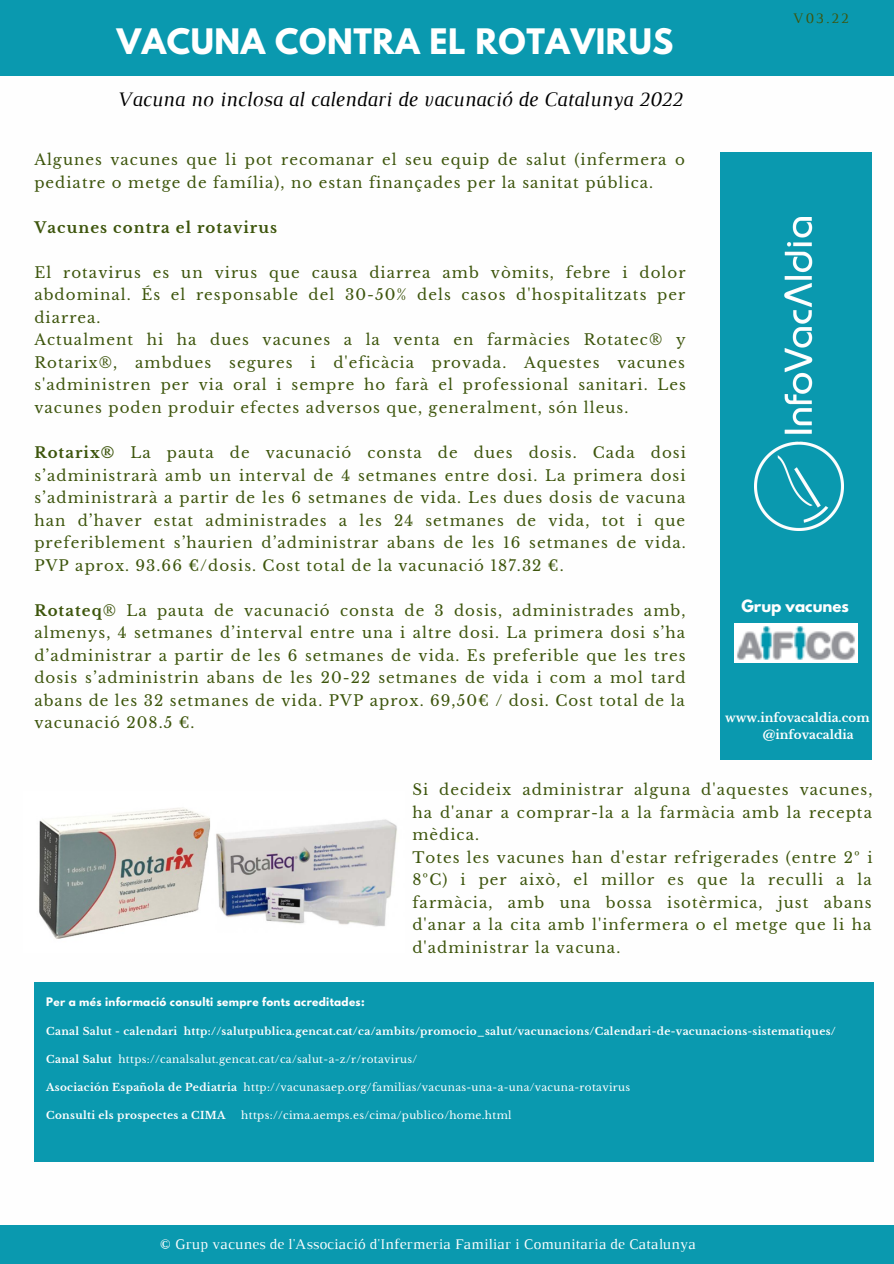
<style>
.page{position:relative;width:894px;height:1264px;background:#fff}
.page>*{position:absolute;margin:0;border:0;box-sizing:border-box;transform-origin:0 0}
.t1{font:700 31.05px "League Spartan";letter-spacing:.02em;color:#fff}
.t2{font:italic 21px "Luthier";color:#000}
.t3{font:15px/22.5px "Libre Baskerville";letter-spacing:.07em;color:#3d550c;text-align:justify}
.t4{font:15px "Luthier";color:#fefefe}
.t5{font:700 15px "Libre Baskerville";letter-spacing:.07em;color:#3d550c}
.t6{font:700 15px "League Spartan";color:#fefefe}
.t7{font:14.85px "Luthier";color:#3d550c}
.t8{font:700 12px "Libre Baskerville";color:#fefefe}
.t9{font:10.35px "Libre Baskerville";letter-spacing:.03em;color:#fefefe}
.t10{font:700 10.35px "Libre Baskerville";letter-spacing:.03em;color:#fefefe}
.t11{font:700 10.35px "League Spartan";letter-spacing:.03em;color:#fefefe}
.s1{font-weight:700}
</style>
<div class="page">
<div style="left:0;top:1224px;width:893px;height:39px;background:#0a99af"></div>
<div style="left:0;top:0;width:893px;height:76px;background:#0a99af"></div>
<div style="left:720px;top:152px;width:151px;height:607px;background:#0a99af"></div>
<img style="left:754px;top:218px;width:89px;height:313px">
<img style="left:734px;top:623px;width:122px;height:39px">
<div style="left:34px;top:982px;width:839px;height:179px;background:#0a99af"></div>
<img style="left:39px;top:807px;width:358px;height:132px">
<p class="t1" style="left:117px;top:26px;width:558px">VACUNA CONTRA EL ROTAVIRUS</p>
<p class="t2" style="left:117px;top:92px;width:567px">Vacuna no inclosa al calendari de vacunació de Catalunya 2022</p>
<p class="t3" style="left:34px;top:149px;width:652px">Algunes vacunes que li pot recomanar el seu equip de salut (infermera o pediatre o metge de família), no estan finançades per la sanitat pública.</p>
<p class="t5" style="left:34px;top:218px;width:244px">Vacunes contra el rotavirus</p>
<p class="t3" style="left:34px;top:261px;width:652px">El rotavirus es un virus que causa diarrea amb vòmits, febre i dolor abdominal. És el responsable del 30-50% dels casos d'hospitalitzats per diarrea.</p>
<p class="t3" style="left:34px;top:329px;width:653px">Actualment hi ha dues vacunes a la venta en farmàcies Rotatec® y Rotarix®, ambdues segures i d'eficàcia provada. Aquestes vacunes s'administren per via oral i sempre ho farà el professional sanitari. Les vacunes poden produir efectes adversos que, generalment, són lleus.</p>
<p class="t3" style="left:34px;top:441px;width:652px"><span class="s1">Rotarix®</span> La pauta de vacunació consta de dues dosis. Cada dosi s’administrarà amb un interval de 4 setmanes entre dosi. La primera dosi s’administrarà a partir de les 6 setmanes de vida. Les dues dosis de vacuna han d’haver estat administrades a les 24 setmanes de vida, tot i que preferiblement s’haurien d’administrar abans de les 16 setmanes de vida.<br>PVP aprox. 93.66 €/dosis. Cost total de la vacunació 187.32 €.</p>
<p class="t3" style="left:34px;top:599px;width:652px"><span class="s1">Rotateq</span>® La pauta de vacunació consta de 3 dosis, administrades amb, almenys, 4 setmanes d’interval entre una i altre dosi. La primera dosi s’ha d’administrar a partir de les 6 setmanes de vida. Es preferible que les tres dosis s’administrin abans de les 20-22 setmanes de vida i com a mol tard abans de les 32 setmanes de vida. PVP aprox. 69,50€ / dosi. Cost total de la vacunació 208.5 €.</p>
<p class="t7" style="left:792px;top:12px;width:57px">V03.22</p>
<p class="t6" style="left:741px;top:598px;width:109px">Grup vacunes</p>
<p class="t8" style="left:725px;top:710px;width:146px">www.infovacaldia.com</p>
<p class="t8" style="left:762px;top:727px;width:92px">@infovacaldia</p>
<p class="t3" style="left:412px;top:778px;width:461px">Si decideix administrar alguna d'aquestes vacunes, ha d'anar a comprar-la a la farmàcia amb la recepta mèdica.</p>
<p class="t3" style="left:412px;top:846px;width:461px">Totes les vacunes han d'estar refrigerades (entre 2º i 8ºC) i per això, el millor es que la reculli a la farmàcia, amb una bossa isotèrmica, just abans d'anar a la cita amb l'infermera o el metge que li ha d'administrar la vacuna.</p>
<p class="t11" style="left:46px;top:996px;width:320px">Per a més informació consulti sempre fonts acreditades:</p>
<p class="t10" style="left:46px;top:1024px;width:791px">Canal Salut - calendari http://salutpublica.gencat.cat/ca/ambits/promocio_salut/vacunacions/Calendari-de-vacunacions-sistematiques/</p>
<p class="t9" style="left:46px;top:1052px;width:372px"><span class="s1">Canal Salut</span> https://canalsalut.gencat.cat/ca/salut-a-z/r/rotavirus/</p>
<p class="t9" style="left:46px;top:1081px;width:585px"><span class="s1">Asociación Española de Pediatria</span> http://vacunasaep.org/familias/vacunas-una-a-una/vacuna-rotavirus</p>
<p class="t10" style="left:46px;top:1109px;width:181px">Consulti els prospectes a CIMA</p>
<p class="t9" style="left:241px;top:1109px;width:272px">https://cima.aemps.es/cima/publico/home.html</p>
<p class="t4" style="left:160px;top:1239px;width:537px">© Grup vacunes de l'Associació d'Infermeria Familiar i Comunitaria de Catalunya</p>
</div>
